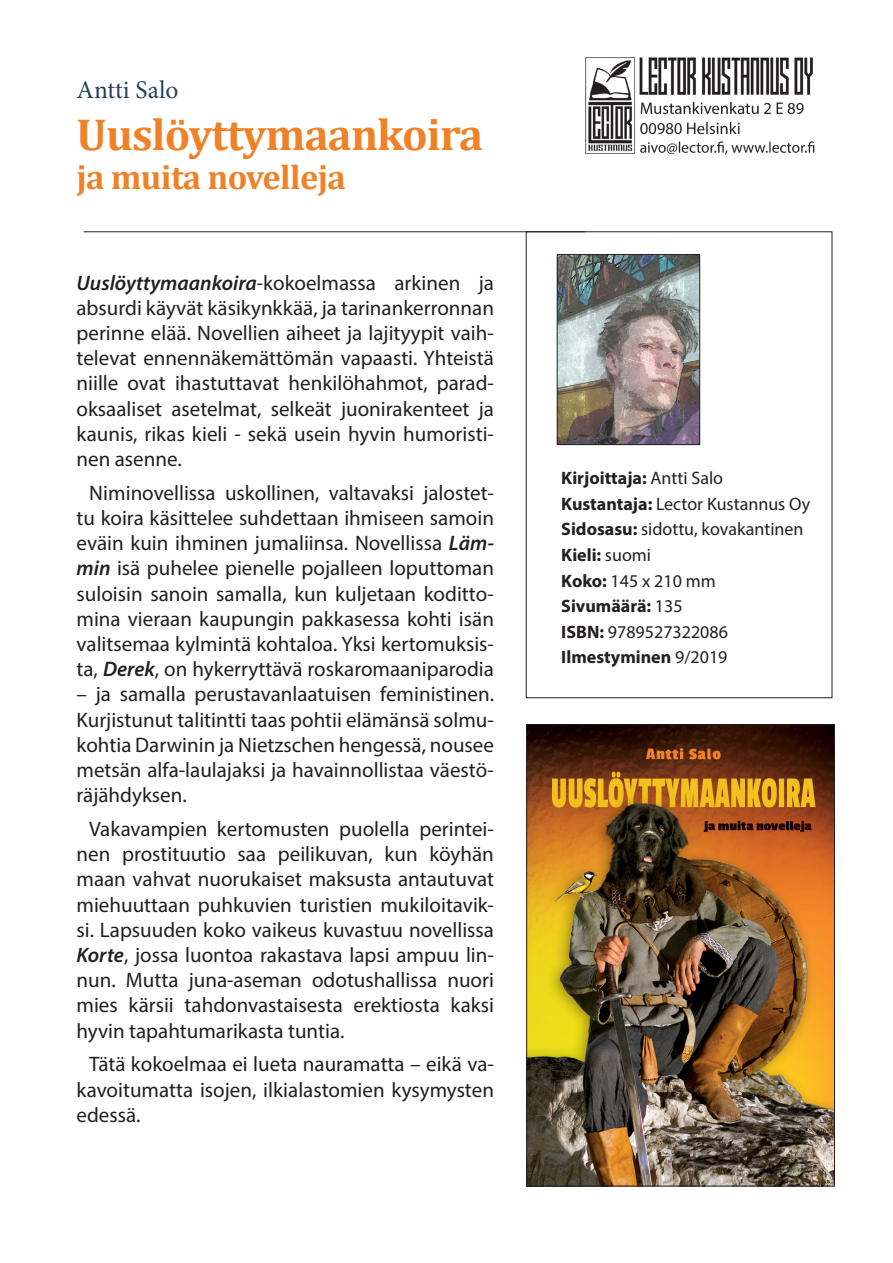
<style>
.page{position:relative;width:893px;height:1263px;background:#fff}
.page>*{position:absolute;margin:0;border:0;box-sizing:border-box;transform-origin:0 0}
.t1{font:700 45px "Cambria";letter-spacing:-.02em;color:#f08127}
.t2{font:700 34.5px "Cambria";letter-spacing:-.02em;color:#f08127}
.t3{font:25.5px "Minion Pro";color:#274153}
.t4{font:21px/25.2px "Myriad Pro";color:#231f20;text-align:justify}
.t5{font:18px "Myriad Pro";color:#231f20}
.t6{font:700 18px "Myriad Pro";color:#231f20}
.s1{font-weight:600;font-style:italic}
.s2{font-weight:400}
.s3{font-weight:700}
</style>
<div class="page">
<img style="left:585px;top:57px;width:230px;height:98px">
<hr style="left:84px;top:231px;width:501px;height:1px;background:#231f20">
<div style="left:526px;top:231px;width:306px;height:467px;border:1px solid #231f20"></div>
<img style="left:528px;top:726px;width:305px;height:458px">
<div style="left:526px;top:724px;width:309px;height:462px;border:1px solid #231f20"></div>
<img style="left:559px;top:256px;width:139px;height:187px">
<div style="left:557px;top:254px;width:143px;height:191px;border:1px solid #231f20"></div>
<p class="t3" style="left:77px;top:73px;width:103px">Antti Salo</p>
<p class="t1" style="left:77px;top:103px;width:408px">Uuslöyttymaankoira</p>
<p class="t2" style="left:77px;top:153px;width:271px">ja muita novelleja</p>
<p class="t4" style="left:77px;top:270px;width:419px"><span class="s1">Uuslöyttymaankoira</span>-kokoelmassa arkinen ja absurdi käyvät käsikynkkää, ja tarinankerronnan perinne elää. Novellien aiheet ja lajityypit vaih&shy;televat ennennäkemättömän vapaasti. Yhteistä niille ovat ihastuttavat henkilöhahmot, parad&shy;oksaaliset asetelmat, selkeät juonirakenteet ja kaunis, rikas kieli - sekä usein hyvin humoristi&shy;nen asenne.</p>
<p class="t4" style="left:77px;top:480px;width:419px;text-indent:13px">Niminovellissa uskollinen, valtavaksi jalostet&shy;tu koira käsittelee suhdettaan ihmiseen samoin eväin kuin ihminen jumaliinsa. Novellissa <span class="s1">Läm&shy;min</span> isä puhelee pienelle pojalleen loputtoman suloisin sanoin samalla, kun kuljetaan koditto&shy;mina vieraan kaupungin pakkasessa kohti isän valitsemaa kylmintä kohtaloa. Yksi kertomuksis&shy;ta, <span class="s1">Derek</span>, on hykerryttävä roskaromaaniparodia</p>
<p class="t4" style="left:77px;top:681px;width:419px">– ja samalla perustavanlaatuisen feministinen.<br>Kurjistunut talitintti taas pohtii elämänsä solmu&shy;kohtia Darwinin ja Nietzschen hengessä, nousee metsän alfa-laulajaksi ja havainnollistaa väestö&shy;räjähdyksen.</p>
<p class="t4" style="left:77px;top:816px;width:419px;text-indent:13px">Vakavampien kertomusten puolella perintei&shy;nen prostituutio saa peilikuvan, kun köyhän maan vahvat nuorukaiset maksusta antautuvat miehuuttaan puhkuvien turistien mukiloitavik&shy;si. Lapsuuden koko vaikeus kuvastuu novellissa <span class="s1">Korte</span>, jossa luontoa rakastava lapsi ampuu lin&shy;nun. Mutta juna-aseman odotushallissa nuori mies kärsii tahdonvastaisesta erektiosta kaksi hyvin tapahtumarikasta tuntia.</p>
<p class="t4" style="left:77px;top:1051px;width:419px;text-indent:13px">Tätä kokoelmaa ei lueta nauramatta – eikä va&shy;kavoitumatta isojen, ilkialastomien kysymysten edessä.</p>
<p class="t6" style="left:561px;top:467px;width:163px">Kirjoittaja: <span class="s2">Antti Salo</span></p>
<p class="t5" style="left:561px;top:493px;width:251px"><span class="s3">Kustantaja:</span> Lector Kustannus Oy</p>
<p class="t5" style="left:561px;top:518px;width:244px"><span class="s3">Sidosasu:</span> sidottu, kovakantinen</p>
<p class="t6" style="left:561px;top:543px;width:91px">Kieli: <span class="s2">suomi</span></p>
<p class="t5" style="left:561px;top:569px;width:156px"><span class="s3">Koko:</span> 145 x 210 mm</p>
<p class="t6" style="left:561px;top:594px;width:123px">Sivumäärä: <span class="s2">135</span></p>
<p class="t5" style="left:561px;top:620px;width:168px"><span class="s3">ISBN:</span> 9789527322086</p>
<p class="t6" style="left:561px;top:645px;width:168px">Ilmestyminen <span class="s2">9/2019</span></p>
</div>
